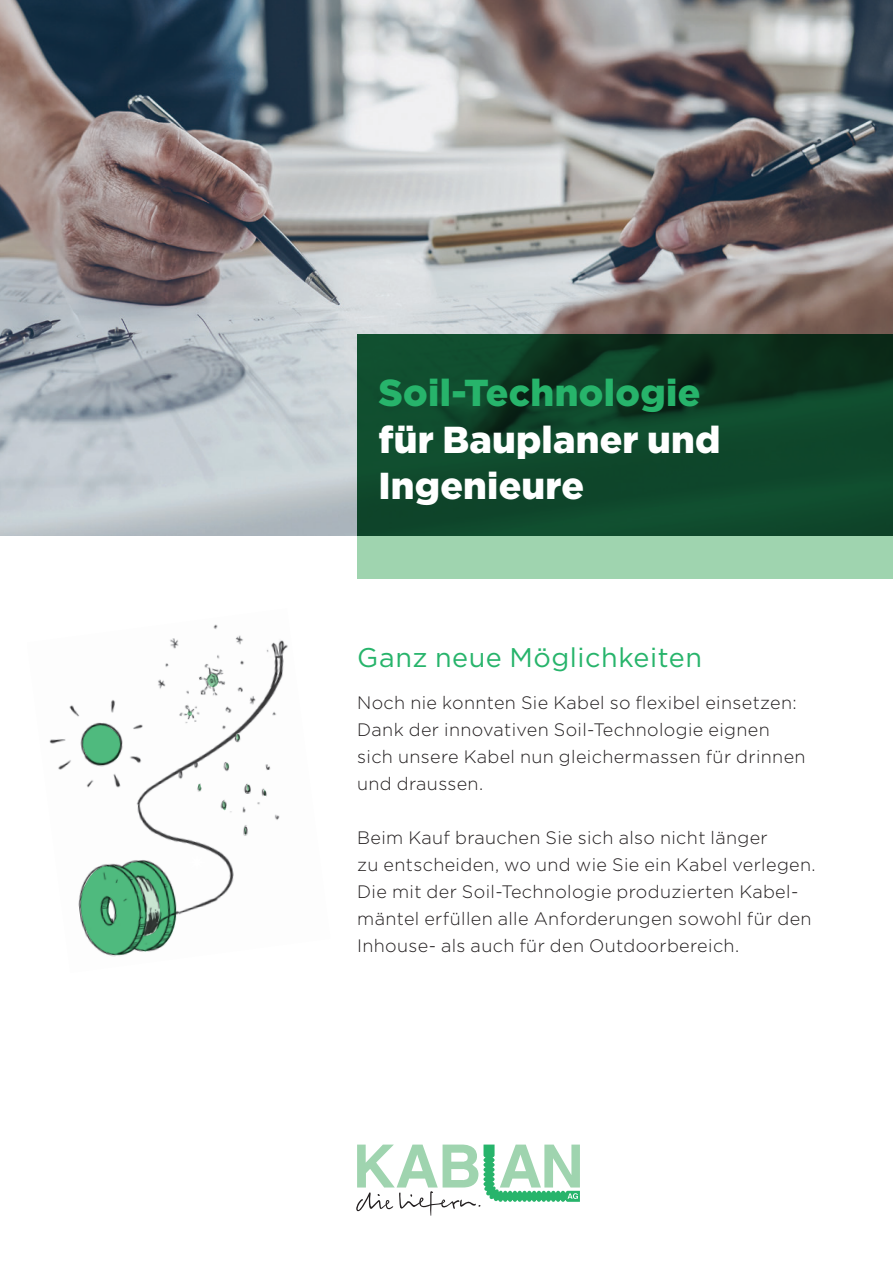
<style>
.page{position:relative;width:893px;height:1263px;background:#fff}
.page>*{position:absolute;margin:0;border:0;box-sizing:border-box;transform-origin:0 0}
.t1{font:900 37.5px/46.5px "Gotham";letter-spacing:.005em;color:#fff}
.t2{font:900 37.5px "Gotham";letter-spacing:.01em;color:#27b46b}
.t3{font:27px "Gotham";letter-spacing:.02em;color:#27b46b}
.t4{font:300 18px/27px "Gotham";letter-spacing:.02em;color:#231f20}
</style>
<div class="page">
<img style="left:49px;top:624px;width:239px;height:333px">
<svg style="left:81px;top:723px;width:40px;height:42px"></svg>
<svg style="left:75px;top:860px;width:104px;height:96px"></svg>
<svg style="left:236px;top:734px;width:4px;height:7px"></svg>
<svg style="left:207px;top:673px;width:12px;height:14px"></svg>
<svg style="left:187px;top:711px;width:5px;height:5px"></svg>
<svg style="left:226px;top:763px;width:3px;height:6px"></svg>
<svg style="left:247px;top:784px;width:3px;height:8px"></svg>
<svg style="left:222px;top:801px;width:4px;height:9px"></svg>
<svg style="left:198px;top:784px;width:3px;height:7px"></svg>
<svg style="left:244px;top:827px;width:2px;height:7px"></svg>
<svg style="left:264px;top:789px;width:2px;height:7px"></svg>
<img style="left:0;top:0;width:893px;height:536px">
<svg style="left:357px;top:334px;width:536px;height:202px;background:#0e4328"></svg>
<div style="left:357px;top:536px;width:536px;height:42px;background:#9fd4af"></div>
<svg style="left:356px;top:1144px;width:224px;height:72px"></svg>
<svg style="left:188px;top:853px;width:18px;height:18px"></svg>
<h1 class="t2" style="left:378px;top:371px;width:324px">Soil-Technologie</h1>
<h1 class="t1" style="left:378px;top:415px;width:344px">für Bauplaner und<br>Ingenieure</h1>
<h2 class="t3" style="left:357px;top:642px;width:346px">Ganz neue Möglichkeiten</h2>
<p class="t4" style="left:357px;top:689px;width:450px">Noch nie konnten Sie Kabel so flexibel einsetzen:<br>Dank der innovativen Soil-Technologie eignen sich unsere Kabel nun gleichermassen für drinnen und draussen.</p>
<p class="t4" style="left:357px;top:824px;width:460px">Beim Kauf brauchen Sie sich also nicht länger<br>zu entscheiden, wo und wie Sie ein Kabel verlegen.<br>Die mit der Soil-Technologie produzierten Kabel&shy;mäntel erfüllen alle Anforderungen sowohl für den Inhouse- als auch für den Outdoorbereich.</p>
</div>
